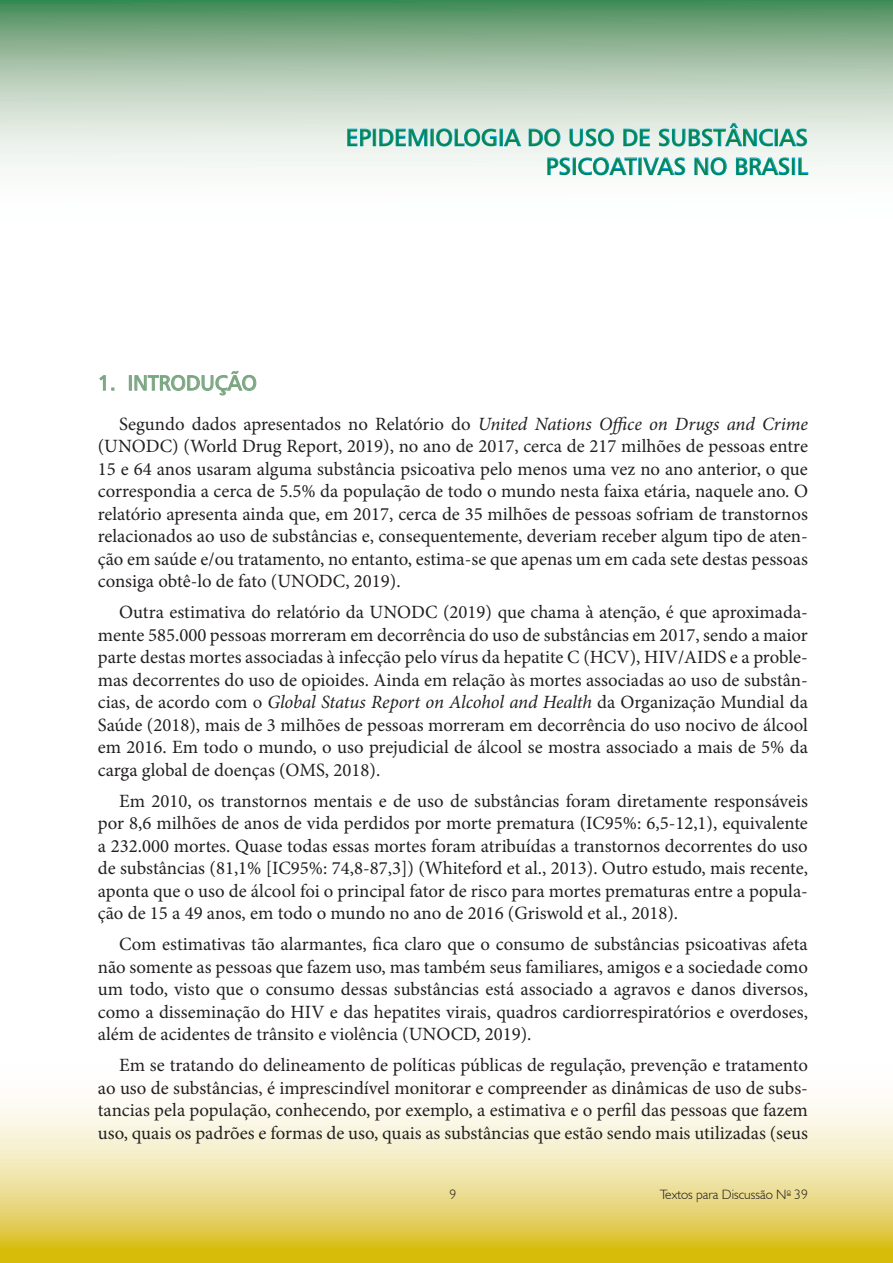
<style>
.page{position:relative;width:893px;height:1263px;background:#fff}
.page>*{position:absolute;margin:0;border:0;box-sizing:border-box;transform-origin:0 0}
._01_TITULO_01{font:24px/28.8px "Humanist 777 BT Roman B";color:#098248;text-align:right}
.t1{font:21px "Humanist 777 BT Roman B";color:#7ba682}
._03_TEXTO{font:18.75px/22.5px "Minion Pro";color:#231f20;text-align:justify}
.t2{font:300 13.5px "Humanist 521 BT";color:#231f20}
.s1{font-style:italic}
</style>
<div class="page">
<svg style="left:0;top:0;width:893px;height:176px;background:#aec9b2"></svg>
<svg style="left:0;top:1099px;width:893px;height:164px;background:#ecdf95"></svg>
<svg style="left:347px;top:129px;width:24px;height:17px"></svg>
<div style="left:373px;top:129px;width:3px;height:17px;border:1px solid #00aeef"></div>
<svg style="left:379px;top:126px;width:48px;height:20px"></svg>
<div style="left:431px;top:129px;width:3px;height:17px;border:1px solid #00aeef"></div>
<svg style="left:436px;top:128px;width:61px;height:19px"></svg>
<div style="left:500px;top:129px;width:3px;height:17px;border:1px solid #00aeef"></div>
<svg style="left:504px;top:129px;width:17px;height:17px"></svg>
<svg style="left:529px;top:123px;width:279px;height:53px"></svg>
<svg style="left:99px;top:375px;width:7px;height:16px"></svg>
<div style="left:129px;top:375px;width:3px;height:15px;border:1px solid #7ba682"></div>
<svg style="left:135px;top:370px;width:121px;height:26px"></svg>
<p class="_01_TITULO_01" style="left:346px;top:123px;width:464px">EPIDEMIOLOGIA DO USO DE SUBSTÂNCIAS<br>PSICOATIVAS NO BRASIL</p>
<p class="t1" style="left:98px;top:370px;width:161px">1. INTRODUÇÃO</p>
<p class="_03_TEXTO" style="left:98px;top:413px;width:712px;text-indent:21px">Segundo dados apresentados no Relatório do <span class="s1">United Nations Office on Drugs and Crime </span>(UNODC) (World Drug Report, 2019), no ano de 2017, cerca de 217 milhões de pessoas entre 15 e 64 anos usaram alguma substância psicoativa pelo menos uma vez no ano anterior, o que correspondia a cerca de 5.5% da população de todo o mundo nesta faixa etária, naquele ano. O relatório apresenta ainda que, em 2017, cerca de 35 milhões de pessoas sofriam de transtornos relacionados ao uso de substâncias e, consequentemente, deveriam receber algum tipo de aten&shy;ção em saúde e/ou tratamento, no entanto, estima-se que apenas um em cada sete destas pessoas consiga obtê-lo de fato (UNODC, 2019).</p>
<p class="_03_TEXTO" style="left:98px;top:601px;width:712px;text-indent:21px">Outra estimativa do relatório da UNODC (2019) que chama à atenção, é que aproximada&shy;mente 585.000 pessoas morreram em decorrência do uso de substâncias em 2017, sendo a maior parte destas mortes associadas à infecção pelo vírus da hepatite C (HCV), HIV/AIDS e a proble&shy;mas decorrentes do uso de opioides. Ainda em relação às mortes associadas ao uso de substân&shy;cias, de acordo com o <span class="s1">Global Status Report on Alcohol and Health</span> da Organização Mundial da Saúde (2018), mais de 3 milhões de pessoas morreram em decorrência do uso nocivo de álcool em 2016. Em todo o mundo, o uso prejudicial de álcool se mostra associado a mais de 5% da carga global de doenças (OMS, 2018).</p>
<p class="_03_TEXTO" style="left:98px;top:790px;width:712px;text-indent:21px">Em 2010, os transtornos mentais e de uso de substâncias foram diretamente responsáveis por 8,6 milhões de anos de vida perdidos por morte prematura (IC95%: 6,5-12,1), equivalente a 232.000 mortes. Quase todas essas mortes foram atribuídas a transtornos decorrentes do uso de substâncias (81,1% [IC95%: 74,8-87,3]) (Whiteford et al., 2013). Outro estudo, mais recente, aponta que o uso de álcool foi o principal fator de risco para mortes prematuras entre a popula&shy;ção de 15 a 49 anos, em todo o mundo no ano de 2016 (Griswold et al., 2018).</p>
<p class="_03_TEXTO" style="left:98px;top:933px;width:712px;text-indent:21px">Com estimativas tão alarmantes, fica claro que o consumo de substâncias psicoativas afeta não somente as pessoas que fazem uso, mas também seus familiares, amigos e a sociedade como um todo, visto que o consumo dessas substâncias está associado a agravos e danos diversos, como a disseminação do HIV e das hepatites virais, quadros cardiorrespiratórios e overdoses, além de acidentes de trânsito e violência (UNOCD, 2019).</p>
<p class="_03_TEXTO" style="left:98px;top:1054px;width:712px;text-indent:21px">Em se tratando do delineamento de políticas públicas de regulação, prevenção e tratamento ao uso de substâncias, é imprescindível monitorar e compreender as dinâmicas de uso de subs&shy;tancias pela população, conhecendo, por exemplo, a estimativa e o perfil das pessoas que fazem uso, quais os padrões e formas de uso, quais as substâncias que estão sendo mais utilizadas (seus</p>
<p class="t2" style="left:449px;top:1186px;width:8px">9</p>
<p class="t2" style="left:660px;top:1186px;width:150px">Textos para Discussão N<sup>o</sup> 39</p>
</div>
